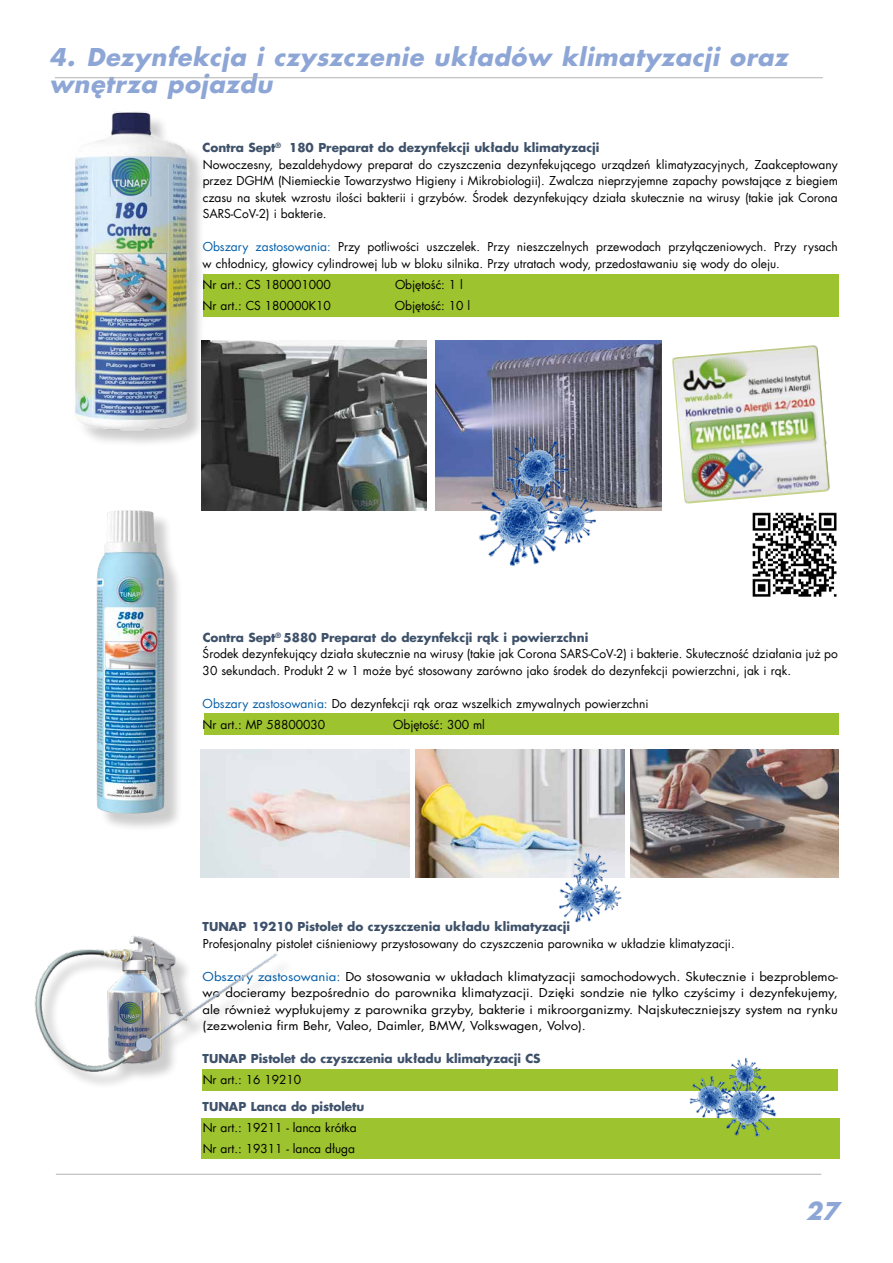
<style>
.page{position:relative;width:893px;height:1263px;background:#fff}
.page>*{position:absolute;margin:0;border:0;box-sizing:border-box;transform-origin:0 0}
.t1{font:italic 700 24px/27px "Futura LT Pl";color:#8da6d6}
.t2{font:12px/16.5px "Futura LT Pl";color:#000}
.t3{font:12px/16.5px "Futura LT Pl";color:#000;text-align:justify;scale:1.1 1}
.t4{font:700 12px "Futura LT Pl";color:#3e516a}
.s1{font-weight:700;color:#3e516a}
.s2{color:#005da9}
</style>
<div class="page">
<div style="left:202px;top:1118px;width:638px;height:40px;background:#9dc42e"></div>
<div style="left:202px;top:1070px;width:635px;height:21px;background:#9dc42e"></div>
<div style="left:204px;top:713px;width:635px;height:22px;background:#9dc42e"></div>
<div style="left:203px;top:274px;width:636px;height:43px;background:#9dc42e"></div>
<hr style="left:56px;top:1174px;width:765px;height:1px;background:#b2b2b2">
<hr style="left:55px;top:77px;width:768px;height:1px;background:#b2b2b2">
<div style="left:100px;top:513px;width:83px;height:319px;background:#000;opacity:.2"></div>
<img style="left:97px;top:510px;width:37px;height:300px">
<div style="left:38px;top:939px;width:257px;height:150px;background:#000;opacity:.2"></div>
<img style="left:34px;top:936px;width:264px;height:149px">
<img style="left:201px;top:749px;width:208px;height:128px">
<img style="left:630px;top:749px;width:209px;height:128px">
<img style="left:416px;top:749px;width:208px;height:128px">
<img style="left:546px;top:851px;width:79px;height:72px">
<img style="left:202px;top:340px;width:225px;height:170px">
<img style="left:436px;top:340px;width:225px;height:170px">
<img style="left:455px;top:433px;width:158px;height:133px">
<img style="left:672px;top:345px;width:158px;height:159px">
<img style="left:688px;top:1057px;width:93px;height:80px">
<div style="left:74px;top:115px;width:135px;height:334px;background:#000;opacity:.2"></div>
<img style="left:74px;top:112px;width:118px;height:321px">
<img style="left:752px;top:512px;width:85px;height:85px">
<h1 class="t1" style="left:49px;top:43px;width:746px">4. Dezynfekcja i czyszczenie układów klimatyzacji oraz wnętrza pojazdu</h1>
<p class="t2" style="left:203px;top:140px;width:637px"><span class="s1">Contra Sept</span><sup>®</sup> <span class="s1">180 Preparat do dezynfekcji układu klimatyzacji<br></span>Nowoczesny, bezaldehydowy preparat do czyszczenia dezynfekującego urządzeń klimatyzacyjnych, Zaakceptowany przez DGHM (Niemieckie Towarzystwo Higieny i Mikrobiologii). Zwalcza nieprzyjemne zapachy powstające z biegiem czasu na skutek wzrostu ilości bakterii i grzybów. Środek dezynfekujący działa skutecznie na wirusy (takie jak Corona SARS-CoV-2) i bakterie.</p>
<p class="t2" style="left:203px;top:239px;width:637px"><span class="s2">Obszary zastosowania:</span> Przy potliwości uszczelek. Przy nieszczelnych przewodach przyłączeniowych. Przy rysach w chłodnicy, głowicy cylindrowej lub w bloku silnika. Przy utratach wody, przedostawaniu się wody do oleju.</p>
<p class="t2" style="left:203px;top:276px;width:130px">Nr art.: CS 180001000</p>
<p class="t2" style="left:395px;top:276px;width:69px">Objętość: 1 l</p>
<p class="t2" style="left:203px;top:297px;width:130px">Nr art.: CS 180000K10</p>
<p class="t2" style="left:395px;top:297px;width:77px">Objętość: 10 l</p>
<p class="t2" style="left:203px;top:629px;width:637px"><span class="s1">Contra Sept</span><sup>®</sup> <span class="s1">5880 Preparat do dezynfekcji rąk i powierzchni<br></span>Środek dezynfekujący działa skutecznie na wirusy (takie jak Corona SARS-CoV-2) i bakterie. Skuteczność działania już po<br>30 sekundach. Produkt 2 w 1 może być stosowany zarówno jako środek do dezynfekcji powierzchni, jak i rąk.</p>
<p class="t2" style="left:203px;top:693px;width:448px;line-height:21px"><span class="s2">Obszary zastosowania:</span> Do dezynfekcji rąk oraz wszelkich zmywalnych powierzchni<br>Nr art.: MP 58800030</p>
<p class="t2" style="left:393px;top:716px;width:93px">Objętość: 300 ml</p>
<p class="t4" style="left:203px;top:918px;width:369px">TUNAP 19210 Pistolet do czyszczenia układu klimatyzacji</p>
<p class="t2" style="left:203px;top:935px;width:534px">Profesjonalny pistolet ciśnieniowy przystosowany do czyszczenia parownika w układzie klimatyzacji.</p>
<p class="t3" style="left:203px;top:968px;width:579px"><span class="s2">Obszary zastosowania:</span> Do stosowania w układach klimatyzacji samochodowych. Skutecznie i bezproblemo&shy;wo docieramy bezpośrednio do parownika klimatyzacji. Dzięki sondzie nie tylko czyścimy i dezynfekujemy, ale również wypłukujemy z parownika grzyby, bakterie i mikroorganizmy. Najskuteczniejszy system na rynku (zezwolenia firm Behr, Valeo, Daimler, BMW, Volkswagen, Volvo).</p>
<p class="t4" style="left:203px;top:1050px;width:340px">TUNAP Pistolet do czyszczenia układu klimatyzacji CS</p>
<p class="t2" style="left:203px;top:1071px;width:100px">Nr art.: 16 19210</p>
<p class="t4" style="left:203px;top:1098px;width:163px">TUNAP Lanca do pistoletu</p>
<p class="t2" style="left:203px;top:1117px;width:156px;line-height:21px">Nr art.: 19211 - lanca krótka<br>Nr art.: 19311 - lanca długa</p>
<h1 class="t1" style="left:805px;top:1197px;width:41px">27</h1>
</div>
